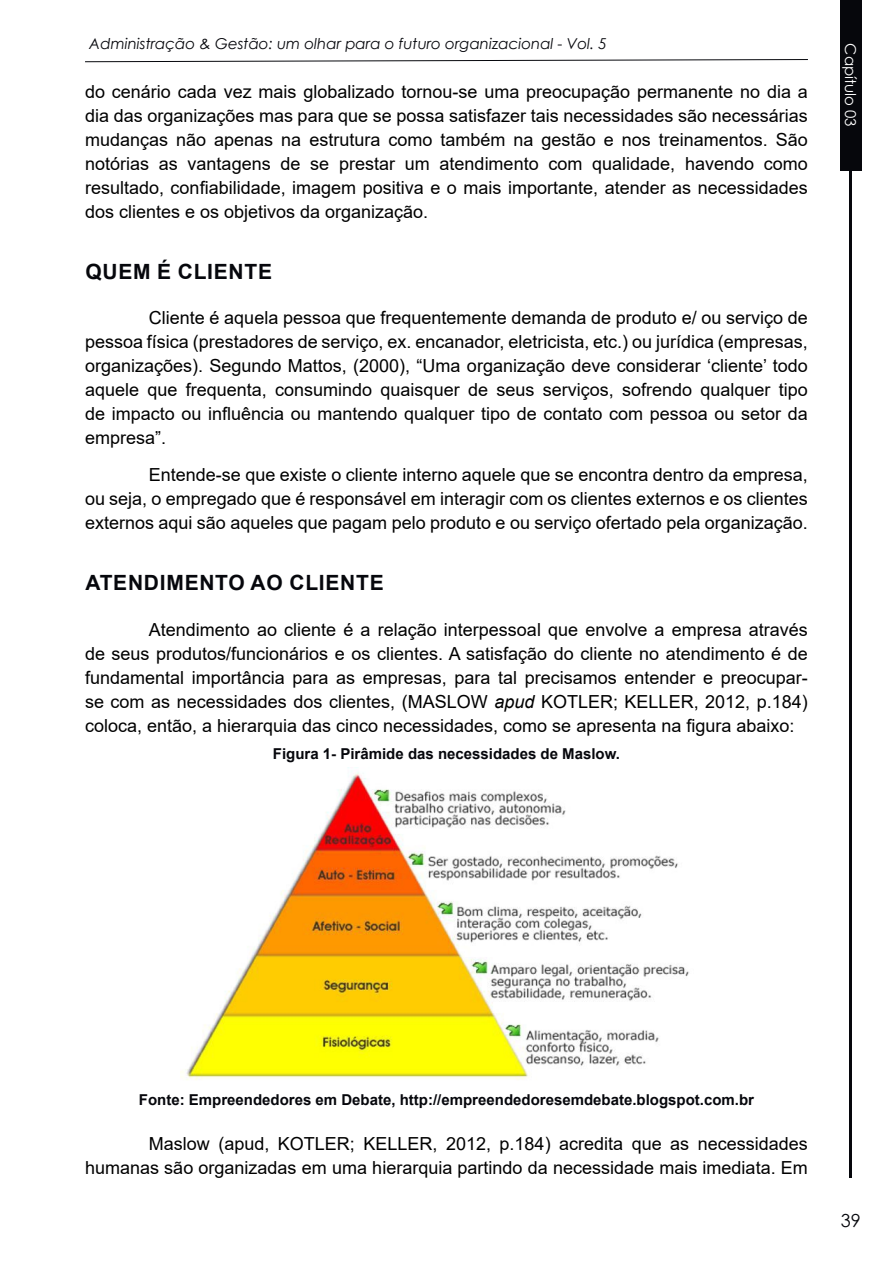
<style>
.page{position:relative;width:893px;height:1263px;background:#fff}
.page>*{position:absolute;margin:0;border:0;box-sizing:border-box;transform-origin:0 0}
.t1{font:700 21px "Arial";letter-spacing:.035em;color:#06070c}
.t2{font:18px/24px "Arial";color:#000;text-align:justify}
.t3{font:18px "Century Gothic";color:#06070c}
.t4{font:700 15px "Arial";color:#06070c}
.t5{font:italic 15px "Century Gothic";color:#06070c}
.t6{font:15px "Century Gothic";color:#fff}
.s1{font-style:italic}
</style>
<div class="page">
<svg style="left:85px;top:59px;width:723px;height:3px"></svg>
<hr style="left:850px;top:170px;width:2px;height:1008px;background:#06070c">
<div style="left:840px;top:0;width:21px;height:170px;background:#06070c"></div>
<img style="left:180px;top:767px;width:509px;height:313px">
<p class="t5" style="left:89px;top:33px;width:519px">Administração &amp; Gestão: um olhar para o futuro organizacional - Vol. 5</p>
<p class="t6" style="left:861px;top:43px;width:85px;rotate:90deg">Capítulo 03</p>
<p class="t2" style="left:85px;top:80px;width:724px">do cenário cada vez mais globalizado tornou-se uma preocupação permanente no dia a dia das organizações mas para que se possa satisfazer tais necessidades são necessárias mudanças não apenas na estrutura como também na gestão e nos treinamentos. São notórias as vantagens de se prestar um atendimento com qualidade, havendo como resultado, confiabilidade, imagem positiva e o mais importante, atender as necessidades dos clientes e os objetivos da organização.</p>
<p class="t1" style="left:85px;top:257px;width:188px">QUEM É CLIENTE</p>
<p class="t2" style="left:85px;top:306px;width:724px;text-indent:64px">Cliente é aquela pessoa que frequentemente demanda de produto e/ ou serviço de pessoa física (prestadores de serviço, ex. encanador, eletricista, etc.) ou jurídica (empresas, organizações). Segundo Mattos, (2000), “Uma organização deve considerar ‘cliente’ todo aquele que frequenta, consumindo quaisquer de seus serviços, sofrendo qualquer tipo de impacto ou influência ou mantendo qualquer tipo de contato com pessoa ou setor da empresa”.</p>
<p class="t2" style="left:85px;top:463px;width:724px;text-indent:64px">Entende-se que existe o cliente interno aquele que se encontra dentro da empresa, ou seja, o empregado que é responsável em interagir com os clientes externos e os clientes externos aqui são aqueles que pagam pelo produto e ou serviço ofertado pela organização.</p>
<p class="t1" style="left:85px;top:568px;width:300px">ATENDIMENTO AO CLIENTE</p>
<p class="t2" style="left:85px;top:617px;width:724px;text-indent:64px">Atendimento ao cliente é a relação interpessoal que envolve a empresa através de seus produtos/funcionários e os clientes. A satisfação do cliente no atendimento é de fundamental importância para as empresas, para tal precisamos entender e preocupar&shy;se com as necessidades dos clientes, (MASLOW <span class="s1">apud</span> KOTLER; KELLER, 2012, p.184) coloca, então, a hierarquia das cinco necessidades, como se apresenta na figura abaixo:</p>
<p class="t4" style="left:273px;top:743px;width:349px">Figura 1- Pirâmide das necessidades de Maslow.</p>
<p class="t4" style="left:139px;top:1089px;width:617px">Fonte: Empreendedores em Debate, http://empreendedoresemdebate.blogspot.com.br</p>
<p class="t2" style="left:85px;top:1132px;width:724px;text-align:right">Maslow (apud, KOTLER; KELLER, 2012, p.184) acredita que as necessidades humanas são organizadas em uma hierarquia partindo da necessidade mais imediata. Em</p>
<p class="t3" style="left:841px;top:1208px;width:21px">39</p>
</div>
